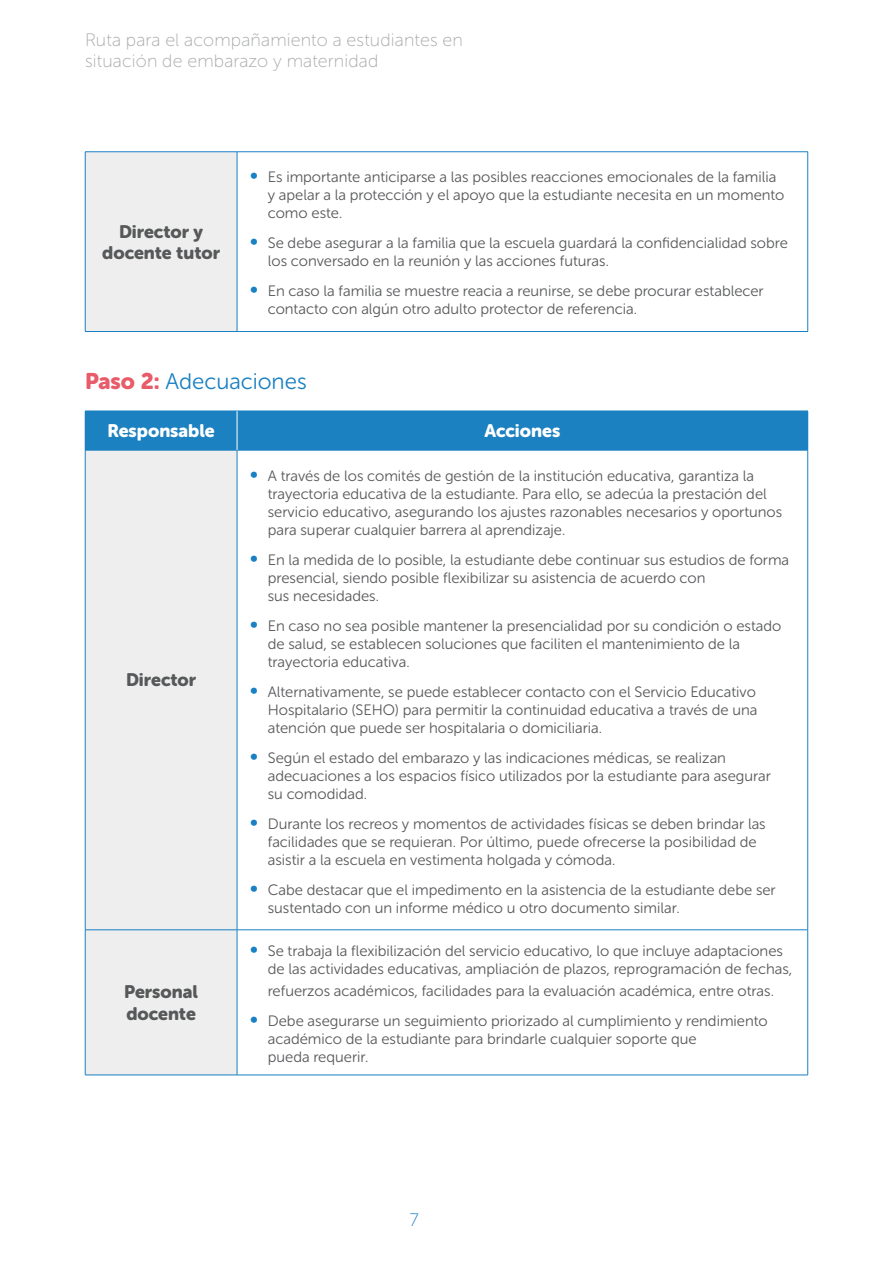
<style>
.page{position:relative;width:893px;height:1263px;background:#fff}
.page>*{position:absolute;margin:0;border:0;box-sizing:border-box;transform-origin:0 0}
.t1{font:22.5px "Museo Sans Rounded 300";color:#1b81c1}
.t2{font:18px/21px "Museo Sans Rounded 100";letter-spacing:.01em;color:#a7a9a9}
.t3{font:18px/21.6px "Museo Sans Rounded 900";color:#57585a;text-align:center}
.t4{font:18px "Museo Sans Rounded 900";color:#fff}
.t5{font:18px "Museo Sans Rounded 100";color:#1b81c1}
.t6{font:15px/18px "Museo Sans Rounded 300";color:#57585a}
.s1{font-size:18px;color:#1980c3}
.s2{font-family:"Museo Sans Rounded 900";color:#e85b69}
</style>
<div class="page">
<div style="left:85px;top:152px;width:152px;height:179px;background:#edeeed"></div>
<hr style="left:85px;top:151px;width:152px;height:1px;background:#1980c3">
<hr style="left:85px;top:152px;width:1px;height:179px;background:#1980c3">
<hr style="left:237px;top:151px;width:571px;height:1px;background:#1980c3">
<hr style="left:237px;top:152px;width:1px;height:179px;background:#1980c3">
<hr style="left:807px;top:152px;width:1px;height:179px;background:#1980c3">
<hr style="left:85px;top:331px;width:152px;height:1px;background:#1980c3">
<hr style="left:237px;top:331px;width:571px;height:1px;background:#1980c3">
<div style="left:85px;top:411px;width:152px;height:39px;background:#1b81c1"></div>
<div style="left:237px;top:411px;width:571px;height:39px;background:#1b81c1"></div>
<div style="left:86px;top:451px;width:151px;height:624px;background:#edeeed"></div>
<hr style="left:807px;top:450px;width:1px;height:480px;background:#1980c3">
<hr style="left:237px;top:929px;width:571px;height:1px;background:#1980c3">
<hr style="left:807px;top:930px;width:1px;height:145px;background:#1980c3">
<hr style="left:237px;top:1075px;width:571px;height:1px;background:#1980c3">
<hr style="left:237px;top:450px;width:571px;height:1px;background:#1980c3">
<hr style="left:85px;top:450px;width:1px;height:480px;background:#1980c3">
<hr style="left:85px;top:930px;width:1px;height:145px;background:#1980c3">
<hr style="left:85px;top:450px;width:152px;height:1px;background:#1980c3">
<hr style="left:237px;top:450px;width:1px;height:480px;background:#1980c3">
<hr style="left:237px;top:930px;width:1px;height:145px;background:#1980c3">
<hr style="left:85px;top:929px;width:152px;height:1px;background:#1980c3">
<hr style="left:85px;top:1075px;width:152px;height:1px;background:#1980c3">
<hr style="left:237px;top:411px;width:1px;height:39px;background:#fff">
<p class="t2" style="left:85px;top:30px;width:379px">Ruta para el acompañamiento a estudiantes en situación de embarazo y maternidad</p>
<p class="t3" style="left:102px;top:221px;width:119px">Director y docente tutor</p>
<p class="t6" style="left:268px;top:168px;width:518px;text-indent:-18px"><span class="s1">∞</span> Es importante anticiparse a las posibles reacciones emocionales de la familia y apelar a la protección y el apoyo que la estudiante necesita en un momento como este.</p>
<p class="t6" style="left:268px;top:234px;width:522px;text-indent:-18px"><span class="s1">∞</span> Se debe asegurar a la familia que la escuela guardará la confidencialidad sobre los conversado en la reunión y las acciones futuras.</p>
<p class="t6" style="left:268px;top:282px;width:497px;text-indent:-18px"><span class="s1">∞</span> En caso la familia se muestre reacia a reunirse, se debe procurar establecer contacto con algún otro adulto protector de referencia.</p>
<h1 class="t1" style="left:85px;top:369px;width:223px"><span class="s2">Paso 2:</span> Adecuaciones</h1>
<p class="t4" style="left:108px;top:421px;width:109px">Responsable</p>
<p class="t4" style="left:484px;top:421px;width:77px">Acciones</p>
<p class="t3" style="left:126px;top:669px;width:72px">Director</p>
<p class="t3" style="left:124px;top:981px;width:75px;text-align:left">Personal docente</p>
<p class="t6" style="left:268px;top:467px;width:516px;text-indent:-18px"><span class="s1">∞</span> A través de los comités de gestión de la institución educativa, garantiza la trayectoria educativa de la estudiante. Para ello, se adecúa la prestación del servicio educativo, asegurando los ajustes razonables necesarios y oportunos para superar cualquier barrera al aprendizaje.</p>
<p class="t6" style="left:268px;top:551px;width:523px;text-indent:-18px"><span class="s1">∞</span> En la medida de lo posible, la estudiante debe continuar sus estudios de forma presencial, siendo posible flexibilizar su asistencia de acuerdo con<br>sus necesidades.</p>
<p class="t6" style="left:268px;top:617px;width:515px;text-indent:-18px"><span class="s1">∞</span> En caso no sea posible mantener la presencialidad por su condición o estado de salud, se establecen soluciones que faciliten el mantenimiento de la trayectoria educativa.</p>
<p class="t6" style="left:268px;top:683px;width:491px;text-align:justify;text-indent:-18px"><span class="s1">∞</span> Alternativamente, se puede establecer contacto con el Servicio Educativo Hospitalario (SEHO) para permitir la continuidad educativa a través de una atención que puede ser hospitalaria o domiciliaria.</p>
<p class="t6" style="left:268px;top:749px;width:505px;text-indent:-18px"><span class="s1">∞</span> Según el estado del embarazo y las indicaciones médicas, se realizan adecuaciones a los espacios físico utilizados por la estudiante para asegurar su comodidad.</p>
<p class="t6" style="left:268px;top:815px;width:499px;text-indent:-18px"><span class="s1">∞</span> Durante los recreos y momentos de actividades físicas se deben brindar las facilidades que se requieran. Por último, puede ofrecerse la posibilidad de asistir a la escuela en vestimenta holgada y cómoda.</p>
<p class="t6" style="left:268px;top:881px;width:509px;text-indent:-18px"><span class="s1">∞</span> Cabe destacar que el impedimento en la asistencia de la estudiante debe ser sustentado con un informe médico u otro documento similar.</p>
<p class="t6" style="left:268px;top:942px;width:526px;text-indent:-18px"><span class="s1">∞</span> Se trabaja la flexibilización del servicio educativo, lo que incluye adaptaciones de las actividades educativas, ampliación de plazos, reprogramación de fechas,</p>
<p class="t6" style="left:250px;top:976px;width:526px;line-height:30px;text-indent:18px">refuerzos académicos, facilidades para la evaluación académica, entre otras. <span class="s1">∞</span> Debe asegurarse un seguimiento priorizado al cumplimiento y rendimiento</p>
<p class="t6" style="left:268px;top:1030px;width:430px">académico de la estudiante para brindarle cualquier soporte que pueda requerir.</p>
<p class="t5" style="left:410px;top:1210px;width:10px">7</p>
</div>
